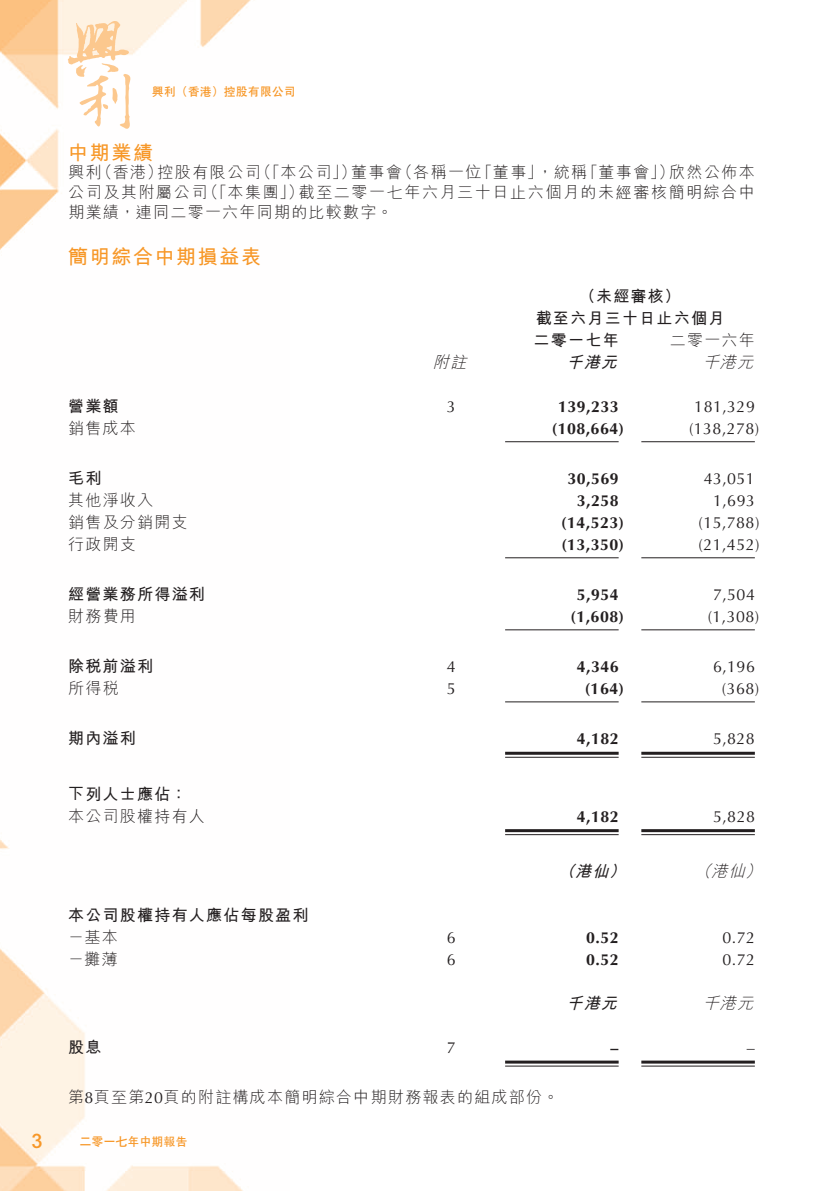
<style>
.page{position:relative;width:840px;height:1191px;background:#fff}
.page>*{position:absolute;margin:0;border:0;box-sizing:border-box;transform-origin:0 0}
.t1{font:700 20px "M Hei HK";letter-spacing:.08em;color:#f79727}
.t2{font:500 20px "Arial MT Std";color:#f79727}
.t3{font:300 16px/20px "M Hei HK";letter-spacing:.08em;color:#231f20}
.t4{font:16px "Optima LT Std";letter-spacing:.03em;color:#231f20}
.t5{font:700 16px "Optima LT Std";letter-spacing:.03em;color:#231f20}
.t6{font:700 16px/22px "M Hei HK";letter-spacing:.08em;color:#231f20;text-align:center}
.t7{font:300 16px "M Hei HK";letter-spacing:.1em;color:#231f20}
.t8{font:italic 300 16px "M Hei HK";color:#231f20}
.t9{font:italic 700 16px "M Hei HK";color:#231f20}
.t10{font:700 12px "C Hei 2 HK";color:#f79727}
.s1{font-family:"Optima LT Std";font-weight:400}
</style>
<div class="page">
<img style="left:0;top:0;width:251px;height:1191px">
<svg style="left:67px;top:21px;width:64px;height:108px"></svg>
<hr style="left:505px;top:441px;width:113px;height:1px;background:#231f20">
<hr style="left:641px;top:441px;width:113px;height:1px;background:#231f20">
<hr style="left:505px;top:557px;width:113px;height:1px;background:#231f20">
<hr style="left:641px;top:557px;width:113px;height:1px;background:#231f20">
<hr style="left:505px;top:629px;width:113px;height:1px;background:#231f20">
<hr style="left:641px;top:629px;width:113px;height:1px;background:#231f20">
<hr style="left:505px;top:701px;width:113px;height:1px;background:#231f20">
<hr style="left:641px;top:701px;width:113px;height:1px;background:#231f20">
<hr style="left:505px;top:751px;width:113px;height:3px;background:#231f20">
<hr style="left:505px;top:756px;width:113px;height:1px;background:#231f20">
<hr style="left:641px;top:751px;width:113px;height:3px;background:#231f20">
<hr style="left:641px;top:756px;width:113px;height:1px;background:#231f20">
<hr style="left:505px;top:829px;width:113px;height:3px;background:#231f20">
<hr style="left:505px;top:834px;width:113px;height:1px;background:#231f20">
<hr style="left:641px;top:829px;width:113px;height:3px;background:#231f20">
<hr style="left:641px;top:834px;width:113px;height:1px;background:#231f20">
<hr style="left:505px;top:1060px;width:113px;height:3px;background:#231f20">
<hr style="left:505px;top:1065px;width:113px;height:1px;background:#231f20">
<hr style="left:641px;top:1060px;width:113px;height:3px;background:#231f20">
<hr style="left:641px;top:1065px;width:113px;height:1px;background:#231f20">
<p class="t2" style="left:31px;top:1129px;width:13px">3</p>
<p class="t10" style="left:152px;top:83px;width:145px">興利（香港）控股有限公司</p>
<p class="t1" style="left:68px;top:138px;width:86px">中期業績</p>
<p class="t3" style="left:96px;top:162px;width:68px">（香港）</p>
<p class="t3" style="left:255px;top:162px;width:102px">（「本公司」）</p>
<p class="t3" style="left:396px;top:162px;width:86px">（各稱一位</p>
<p class="t3" style="left:351px;top:162px;width:52px">董事會</p>
<p class="t3" style="left:157px;top:162px;width:105px">控股有限公司</p>
<p class="t3" style="left:476px;top:162px;width:68px">「董事」</p>
<p class="t3" style="left:68px;top:162px;width:35px">興利</p>
<p class="t3" style="left:581px;top:162px;width:94px">「董事會」）</p>
<p class="t3" style="left:668px;top:162px;width:87px">欣然公佈本</p>
<p class="t3" style="left:537px;top:162px;width:51px">，統稱</p>
<p class="t3" style="left:202px;top:182px;width:102px">（「本集團」）</p>
<p class="t3" style="left:68px;top:182px;width:326px">公司及其附屬公司<br>期業績，連同二零一六年同期的比較數字。</p>
<p class="t1" style="left:68px;top:242px;width:194px">簡明綜合中期損益表</p>
<p class="t7" style="left:298px;top:181px;width:457px">截至二零一七年六月三十日止六個月的未經審核簡明綜合中</p>
<p class="t6" style="left:535px;top:284px;width:190px">（未經審核(<br>截至六月三十日止六個月</p>
<p class="t3" style="left:669px;top:330px;width:86px">二零一六年</p>
<p class="t6" style="left:533px;top:328px;width:86px">二零一七年</p>
<p class="t8" style="left:432px;top:351px;width:40px">附註</p>
<p class="t9" style="left:566px;top:351px;width:58px">千港元</p>
<p class="t8" style="left:702px;top:351px;width:58px">千港元</p>
<p class="t6" style="left:68px;top:394px;width:52px">營業額</p>
<p class="t4" style="left:446px;top:397px;width:10px">3</p>
<p class="t5" style="left:557px;top:397px;width:62px">139,233</p>
<p class="t4" style="left:694px;top:397px;width:62px">181,329</p>
<p class="t3" style="left:68px;top:418px;width:69px">銷售成本</p>
<p class="t5" style="left:551px;top:419px;width:74px">)108,664(</p>
<p class="t4" style="left:688px;top:419px;width:72px">)138,278(</p>
<p class="t6" style="left:68px;top:466px;width:35px">毛利</p>
<p class="t5" style="left:567px;top:469px;width:53px">30,569</p>
<p class="t4" style="left:703px;top:469px;width:53px">43,051</p>
<p class="t3" style="left:68px;top:490px;width:86px">其他淨收入</p>
<p class="t5" style="left:576px;top:491px;width:43px">3,258</p>
<p class="t4" style="left:712px;top:491px;width:43px">1,693</p>
<p class="t3" style="left:68px;top:512px;width:121px">銷售及分銷開支</p>
<p class="t5" style="left:561px;top:513px;width:64px">)14,523(</p>
<p class="t4" style="left:698px;top:513px;width:62px">)15,788(</p>
<p class="t3" style="left:68px;top:534px;width:69px">行政開支</p>
<p class="t5" style="left:561px;top:535px;width:64px">)13,350(</p>
<p class="t4" style="left:698px;top:535px;width:62px">)21,452(</p>
<p class="t6" style="left:68px;top:582px;width:138px">經營業務所得溢利</p>
<p class="t5" style="left:576px;top:585px;width:43px">5,954</p>
<p class="t4" style="left:712px;top:585px;width:43px">7,504</p>
<p class="t3" style="left:68px;top:606px;width:69px">財務費用</p>
<p class="t5" style="left:570px;top:607px;width:55px">)1,608(</p>
<p class="t4" style="left:707px;top:607px;width:53px">)1,308(</p>
<p class="t6" style="left:68px;top:654px;width:86px">除稅前溢利</p>
<p class="t4" style="left:446px;top:657px;width:10px">4</p>
<p class="t5" style="left:576px;top:657px;width:43px">4,346</p>
<p class="t4" style="left:712px;top:657px;width:43px">6,196</p>
<p class="t3" style="left:68px;top:678px;width:52px">所得稅</p>
<p class="t4" style="left:446px;top:679px;width:10px">5</p>
<p class="t5" style="left:584px;top:679px;width:41px">)164(</p>
<p class="t4" style="left:721px;top:679px;width:39px">)368(</p>
<p class="t6" style="left:68px;top:726px;width:69px">期內溢利</p>
<p class="t5" style="left:576px;top:729px;width:43px">4,182</p>
<p class="t4" style="left:712px;top:729px;width:43px">5,828</p>
<p class="t6" style="left:68px;top:781px;width:120px">下列人士應佔：</p>
<p class="t3" style="left:68px;top:805px;width:138px">本公司股權持有人</p>
<p class="t5" style="left:576px;top:807px;width:43px">4,182</p>
<p class="t4" style="left:712px;top:807px;width:43px">5,828</p>
<p class="t9" style="left:608px;top:859px;width:23px">）</p>
<p class="t8" style="left:694px;top:860px;width:23px">（</p>
<p class="t8" style="left:744px;top:860px;width:23px">(</p>
<p class="t8" style="left:711px;top:860px;width:40px">港仙</p>
<p class="t9" style="left:558px;top:859px;width:23px">（</p>
<p class="t9" style="left:575px;top:859px;width:40px">港仙</p>
<p class="t6" style="left:68px;top:903px;width:242px">本公司股權持有人應佔每股盈利</p>
<p class="t3" style="left:68px;top:926px;width:51px">－基本</p>
<p class="t4" style="left:446px;top:928px;width:10px">6</p>
<p class="t5" style="left:586px;top:928px;width:34px">0.52</p>
<p class="t4" style="left:722px;top:928px;width:34px">0.72</p>
<p class="t3" style="left:68px;top:948px;width:51px">－攤薄</p>
<p class="t4" style="left:446px;top:950px;width:10px">6</p>
<p class="t5" style="left:586px;top:950px;width:34px">0.52</p>
<p class="t4" style="left:722px;top:950px;width:34px">0.72</p>
<p class="t9" style="left:566px;top:991px;width:58px">千港元</p>
<p class="t8" style="left:702px;top:992px;width:58px">千港元</p>
<p class="t6" style="left:68px;top:1035px;width:35px">股息</p>
<p class="t3" style="left:68px;top:1086px;width:492px">第<span class="s1">8</span>頁至第<span class="s1">20</span>頁的附註構成本簡明綜合中期財務報表的組成部份。</p>
<p class="t4" style="left:446px;top:1038px;width:10px">7</p>
<p class="t10" style="left:79px;top:1132px;width:109px">二零一七年中期報告</p>
<p class="t5" style="left:610px;top:1038px;width:9px">–</p>
<p class="t4" style="left:746px;top:1038px;width:9px">–</p>
</div>
